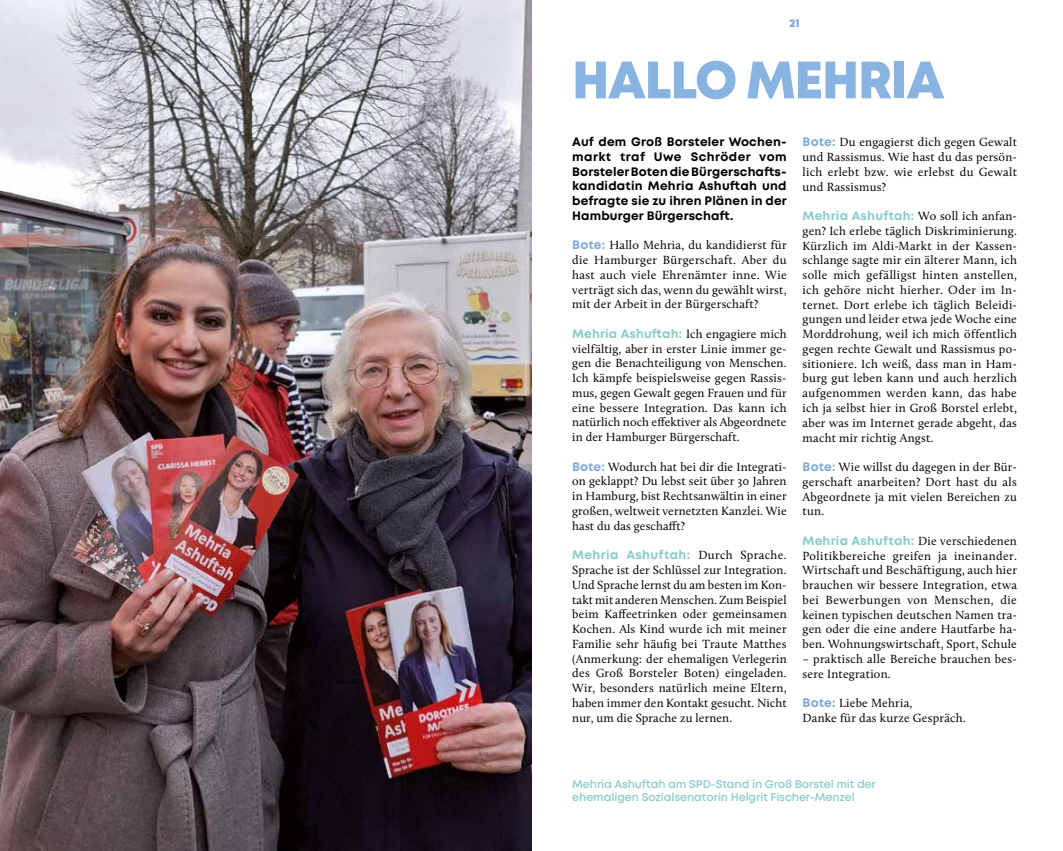
<style>
.page{position:relative;width:1063px;height:851px;background:#fff}
.page>*{position:absolute;margin:0;border:0;box-sizing:border-box;transform-origin:0 0}
.t1{font:800 52.5px "Mont";letter-spacing:-.02em;color:#89b4e1;scale:.96 1}
.t2{font:12.25px/14.8px "Calluna";letter-spacing:.02em;color:#000;text-align:justify}
.t3{font:700 12.25px/14.8px "Mont";letter-spacing:.01em;color:#000;text-align:justify}
.t4{font:700 12.25px "Mont";letter-spacing:.02em;color:#88ccc9}
.t5{font:600 11.25px/13.5px "Mont";letter-spacing:-.01em;color:#88ccc9}
.t6{font:800 11.25px "Mont";color:#7ca9db}
.s1{font-family:"Mont";font-weight:700;color:#7ca9db}
.s2{font-family:"Mont";font-weight:700;color:#88ccc9}
.s3{font-family:"Calluna";font-weight:400;color:#000}
</style>
<div class="page">
<img style="left:0;top:0;width:531px;height:850px">
<p class="t6" style="left:789px;top:16px;width:12px">21</p>
<h1 class="t1" style="left:572px;top:46px;width:389px">HALLO MEHRIA</h1>
<p class="t3" style="left:572px;top:134px;width:216px">Auf dem Groß Borsteler Wochen&shy;markt traf Uwe Schröder vom Borsteler Boten die Bürgerschafts&shy;kandidatin Mehria Ashuftah und befragte sie zu ihren Plänen in der Hamburger Bürgerschaft.</p>
<p class="t2" style="left:572px;top:238px;width:216px"><span class="s1">Bote:</span> Hallo Mehria, du kandidierst für die Hamburger Bürgerschaft. Aber du hast auch viele Ehrenämter inne. Wie verträgt sich das, wenn du gewählt wirst, mit der Arbeit in der Bürgerschaft?</p>
<p class="t2" style="left:572px;top:326px;width:216px"><span class="s2">Mehria Ashuftah:</span> Ich engagiere mich vielfältig, aber in erster Linie immer ge&shy;gen die Benachteiligung von Menschen.<br>Ich kämpfe beispielsweise gegen Rassis&shy;mus, gegen Gewalt gegen Frauen und für eine bessere Integration. Das kann ich natürlich noch effektiver als Abgeordnete in der Hamburger Bürgerschaft.</p>
<p class="t2" style="left:572px;top:459px;width:216px"><span class="s1">Bote:</span> Wodurch hat bei dir die Integrati&shy;on geklappt? Du lebst seit über 30 Jahren in Hamburg, bist Rechtsanwältin in einer großen, weltweit vernetzten Kanzlei. Wie hast du das geschafft?</p>
<p class="t4" style="left:572px;top:547px;width:216px">Mehria Ashuftah: <span class="s3">Durch Sprache.</span></p>
<p class="t2" style="left:572px;top:562px;width:216px">Sprache ist der Schlüssel zur Integration.<br>Und Sprache lernst du am besten im Kon&shy;takt mit anderen Menschen. Zum Beispiel beim Kaffeetrinken oder gemeinsamen Kochen. Als Kind wurde ich mit meiner Familie sehr häufig bei Traute Matthes (Anmerkung: der ehemaligen Verlegerin des Groß Borsteler Boten) eingeladen.<br>Wir, besonders natürlich meine Eltern, haben immer den Kontakt gesucht. Nicht nur, um die Sprache zu lernen.</p>
<p class="t2" style="left:803px;top:135px;width:216px"><span class="s1">Bote:</span> Du engagierst dich gegen Gewalt und Rassismus. Wie hast du das persön&shy;lich erlebt bzw. wie erlebst du Gewalt und Rassismus?</p>
<p class="t4" style="left:803px;top:208px;width:216px">Mehria Ashuftah: <span class="s3">Wo soll ich anfan-</span></p>
<p class="t2" style="left:803px;top:223px;width:216px">gen? Ich erlebe täglich Diskriminierung.<br>Kürzlich im Aldi-Markt in der Kassen&shy;schlange sagte mir ein älterer Mann, ich solle mich gefälligst hinten anstellen, ich gehöre nicht hierher. Oder im In&shy;ternet. Dort erlebe ich täglich Beleidi&shy;gungen und leider etwa jede Woche eine Morddrohung, weil ich mich öffentlich gegen rechte Gewalt und Rassismus po&shy;sitioniere. Ich weiß, dass man in Ham&shy;burg gut leben kann und auch herzlich aufgenommen werden kann, das habe ich ja selbst hier in Groß Borstel erlebt, aber was im Internet gerade abgeht, das macht mir richtig Angst.</p>
<p class="t2" style="left:803px;top:459px;width:216px"><span class="s1">Bote:</span> Wie willst du dagegen in der Bür&shy;gerschaft anarbeiten? Dort hast du als Abgeordnete ja mit vielen Bereichen zu tun.</p>
<p class="t2" style="left:803px;top:533px;width:216px"><span class="s2">Mehria Ashuftah:</span> Die verschiedenen Politikbereiche greifen ja ineinander.<br>Wirtschaft und Beschäftigung, auch hier brauchen wir bessere Integration, etwa bei Bewerbungen von Menschen, die keinen typischen deutschen Namen tra&shy;gen oder die eine andere Hautfarbe ha&shy;ben. Wohnungswirtschaft, Sport, Schule</p>
<p class="t2" style="left:803px;top:651px;width:216px">– praktisch alle Bereiche brauchen bes&shy;sere Integration.</p>
<p class="t2" style="left:803px;top:695px;width:165px"><span class="s1">Bote:</span> Liebe Mehria,<br>Danke für das kurze Gespräch.</p>
<p class="t5" style="left:572px;top:776px;width:305px">Mehria Ashuftah am SPD-Stand in Groß Borstel mit der ehemaligen Sozialsenatorin Helgrit Fischer-Menzel</p>
</div>
